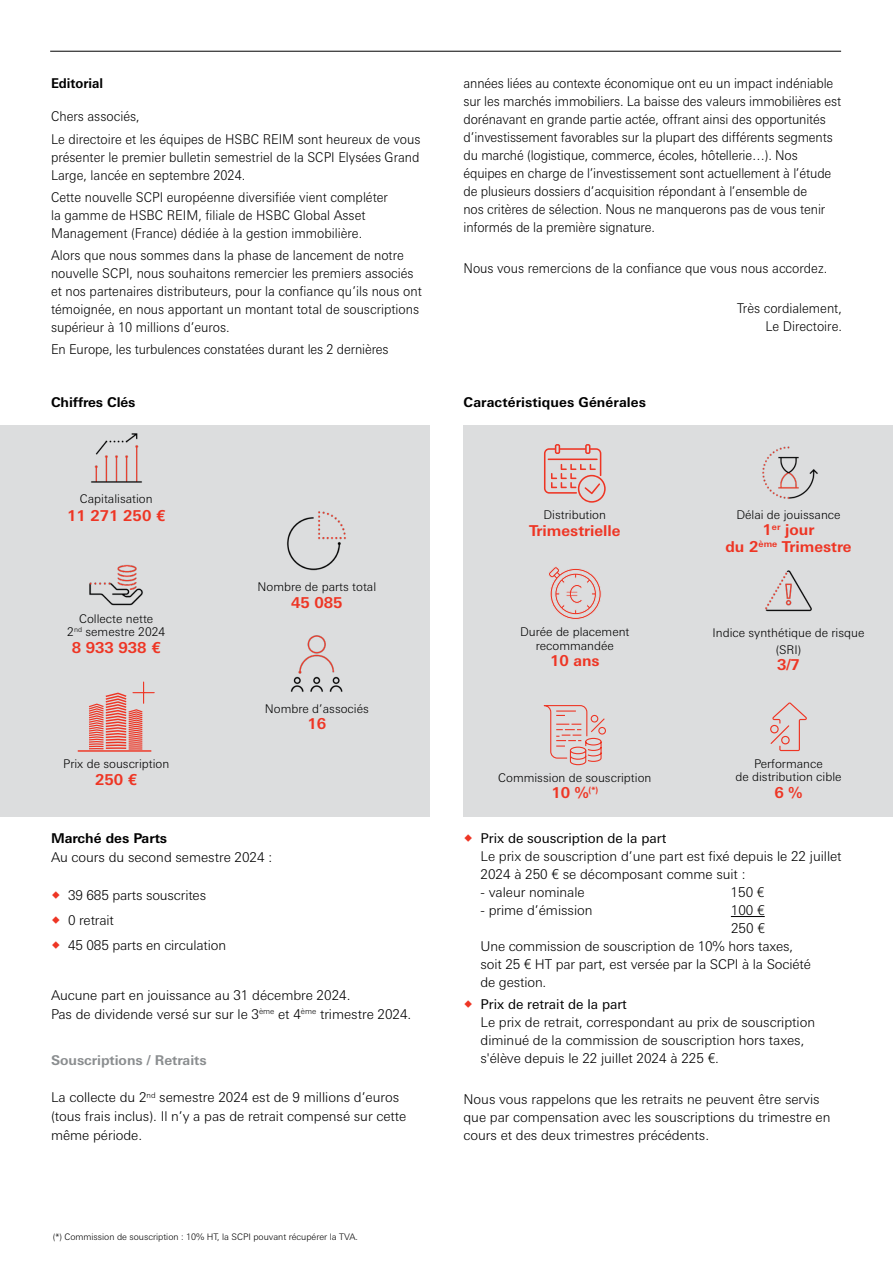
<style>
.page{position:relative;width:893px;height:1263px;background:#fff}
.page>*{position:absolute;margin:0;border:0;box-sizing:border-box;transform-origin:0 0}
.t1{font:700 15px/16.5px "Univers Nextfor HSBC";letter-spacing:-.005em;color:#ee3524;text-align:center}
.t2{font:300 13.5px/18px "Univers Nextfor HSBC";letter-spacing:-.005em;color:#000;scale:.94 1}
.t3{font:300 13.5px/18px "Univers Nextfor HSBC";letter-spacing:-.005em;color:#000}
.t4{font:700 13.5px "Univers Nextfor HSBC";color:#000}
.t5{font:13.5px "Univers Nextfor HSBC";letter-spacing:-.005em;color:#000}
.t6{font:700 13.5px "Univers Nextfor HSBC";letter-spacing:-.005em;color:#8b8e90}
.t7{font:700 13.5px "Univers Nextfor HSBC";color:#000;scale:.94 1}
.t8{font:300 12px/13.5px "Univers Nextfor HSBC";color:#000;text-align:center}
.t9{font:300 9px "Univers Nextfor HSBC";letter-spacing:-.005em;color:#000}
</style>
<div class="page">
<div style="left:0;top:425px;width:429px;height:391px;background:#dcddde"></div>
<hr style="left:731px;top:916px;width:34px;height:1px;background:#000">
<img style="left:91px;top:433px;width:51px;height:50px">
<img style="left:89px;top:564px;width:54px;height:42px">
<svg style="left:78px;top:682px;width:76px;height:70px"></svg>
<img style="left:287px;top:511px;width:59px;height:60px">
<img style="left:290px;top:635px;width:53px;height:57px">
<div style="left:463px;top:425px;width:430px;height:391px;background:#dcddde"></div>
<svg style="left:544px;top:444px;width:62px;height:59px"></svg>
<svg style="left:549px;top:566px;width:53px;height:54px"></svg>
<svg style="left:543px;top:705px;width:63px;height:61px"></svg>
<img style="left:762px;top:446px;width:56px;height:53px">
<img style="left:765px;top:570px;width:47px;height:42px">
<svg style="left:770px;top:702px;width:37px;height:49px"></svg>
<hr style="left:50px;top:51px;width:791px;height:1px;background:#000">
<p class="t7" style="left:51px;top:74px;width:57px">Editorial</p>
<p class="t2" style="left:51px;top:104px;width:394px;line-height:22.2px">Chers associés,<br>Le directoire et les équipes de HSBC REIM sont heureux de vous</p>
<p class="t2" style="left:51px;top:147px;width:394px">présenter le premier bulletin semestriel de la SCPI Elysées Grand<br>Large, lancée en septembre 2024.</p>
<p class="t2" style="left:51px;top:187px;width:360px">Cette nouvelle SCPI européenne diversifiée vient compléter la gamme de HSBC REIM, filiale de HSBC Global Asset<br>Management (France) dédiée à la gestion immobilière.</p>
<p class="t2" style="left:51px;top:245px;width:396px">Alors que nous sommes dans la phase de lancement de notre nouvelle SCPI, nous souhaitons remercier les premiers associés et nos partenaires distributeurs, pour la confiance qu’ils nous ont témoignée, en nous apportant un montant total de souscriptions supérieur à 10 millions d’euros.</p>
<p class="t2" style="left:51px;top:339px;width:361px">En Europe, les turbulences constatées durant les 2 dernières</p>
<p class="t2" style="left:463px;top:74px;width:403px">années liées au contexte économique ont eu un impact indéniable sur les marchés immobiliers. La baisse des valeurs immobilières est dorénavant en grande partie actée, offrant ainsi des opportunités d’investissement favorables sur la plupart des différents segments du marché (logistique, commerce, écoles, hôtellerie…). Nos équipes en charge de l’investissement sont actuellement à l’étude de plusieurs dossiers d’acquisition répondant à l’ensemble de<br>nos critères de sélection. Nous ne manquerons pas de vous tenir informés de la première signature.</p>
<p class="t2" style="left:463px;top:258px;width:388px">Nous vous remercions de la confiance que vous nous accordez.</p>
<p class="t2" style="left:737px;top:298px;width:113px;text-align:right">Très cordialement,<br>Le Directoire.</p>
<p class="t4" style="left:51px;top:392px;width:86px">Chiffres Clés</p>
<p class="t4" style="left:463px;top:392px;width:184px">Caractéristiques Générales</p>
<p class="t8" style="left:80px;top:491px;width:74px">Capitalisation</p>
<p class="t1" style="left:67px;top:506px;width:100px">11 271 250 €</p>
<p class="t8" style="left:67px;top:611px;width:99px">Collecte nette<br>2<sup>nd</sup> semestre 2024</p>
<p class="t1" style="left:72px;top:638px;width:91px">8 933 938 €</p>
<p class="t8" style="left:63px;top:756px;width:108px">Prix de souscription</p>
<p class="t1" style="left:95px;top:770px;width:44px">250 €</p>
<p class="t8" style="left:258px;top:579px;width:120px">Nombre de parts total</p>
<p class="t1" style="left:291px;top:593px;width:53px">45 085</p>
<p class="t8" style="left:265px;top:701px;width:105px">Nombre d’associés</p>
<p class="t1" style="left:307px;top:715px;width:20px">16</p>
<p class="t8" style="left:544px;top:507px;width:64px">Distribution</p>
<p class="t1" style="left:529px;top:521px;width:93px">Trimestrielle</p>
<p class="t8" style="left:520px;top:624px;width:111px">Durée de placement recommandée</p>
<p class="t1" style="left:550px;top:652px;width:51px">10 ans</p>
<p class="t8" style="left:498px;top:770px;width:155px">Commission de souscription</p>
<p class="t1" style="left:551px;top:784px;width:48px">10 %<sup>(*)</sup></p>
<p class="t8" style="left:736px;top:507px;width:106px">Délai de jouissance</p>
<p class="t1" style="left:725px;top:520px;width:128px">1<sup>er</sup> jour<br>du 2<sup>ème</sup> Trimestre</p>
<p class="t8" style="left:712px;top:624px;width:153px;line-height:16.5px">Indice synthétique de risque (SRI)</p>
<p class="t1" style="left:777px;top:655px;width:24px">3/7</p>
<p class="t8" style="left:735px;top:756px;width:108px">Performance<br>de distribution cible</p>
<p class="t1" style="left:774px;top:783px;width:29px">6 %</p>
<p class="t4" style="left:51px;top:829px;width:118px">Marché des Parts</p>
<p class="t3" style="left:51px;top:847px;width:223px">Au cours du second semestre 2024 :</p>
<p class="t3" style="left:68px;top:881px;width:160px;line-height:25px">39 685 parts souscrites<br>0 retrait<br>45 085 parts en circulation</p>
<p class="t3" style="left:51px;top:985px;width:362px;line-height:18.8px">Aucune part en jouissance au 31 décembre 2024.<br>Pas de dividende versé sur sur le 3<sup>ème</sup> et 4<sup>ème</sup> trimestre 2024.</p>
<p class="t6" style="left:51px;top:1050px;width:157px">Souscriptions / Retraits</p>
<p class="t3" style="left:51px;top:1087px;width:357px;line-height:18.8px">La collecte du 2<sup>nd</sup> semestre 2024 est de 9 millions d’euros (tous frais inclus). Il n’y a pas de retrait compensé sur cette même période.</p>
<p class="t9" style="left:53px;top:1230px;width:307px">(*) Commission de souscription : 10% HT, la SCPI pouvant récupérer la TVA.</p>
<p class="t5" style="left:480px;top:829px;width:187px">Prix de souscription de la part</p>
<p class="t3" style="left:480px;top:846px;width:363px">Le prix de souscription d’une part est fixé depuis le 22 juillet<br>2024 à 250 € se décomposant comme suit :</p>
<p class="t3" style="left:480px;top:882px;width:106px">- valeur nominale</p>
<p class="t3" style="left:731px;top:882px;width:35px">150 €</p>
<p class="t3" style="left:480px;top:900px;width:114px">- prime d’émission</p>
<p class="t3" style="left:731px;top:900px;width:35px">100 €</p>
<p class="t3" style="left:731px;top:918px;width:35px">250 €</p>
<p class="t3" style="left:480px;top:936px;width:314px">Une commission de souscription de 10% hors taxes,</p>
<p class="t3" style="left:480px;top:954px;width:332px">soit 25 € HT par part, est versée par la SCPI à la Société</p>
<p class="t3" style="left:480px;top:972px;width:67px">de gestion.</p>
<p class="t5" style="left:480px;top:995px;width:148px">Prix de retrait de la part</p>
<p class="t3" style="left:480px;top:1013px;width:336px">Le prix de retrait, correspondant au prix de souscription diminué de la commission de souscription hors taxes, s'élève depuis le 22 juillet 2024 à 225 €.</p>
<p class="t3" style="left:463px;top:1089px;width:368px">Nous vous rappelons que les retraits ne peuvent être servis que par compensation avec les souscriptions du trimestre en cours et des deux trimestres précédents.</p>
</div>
